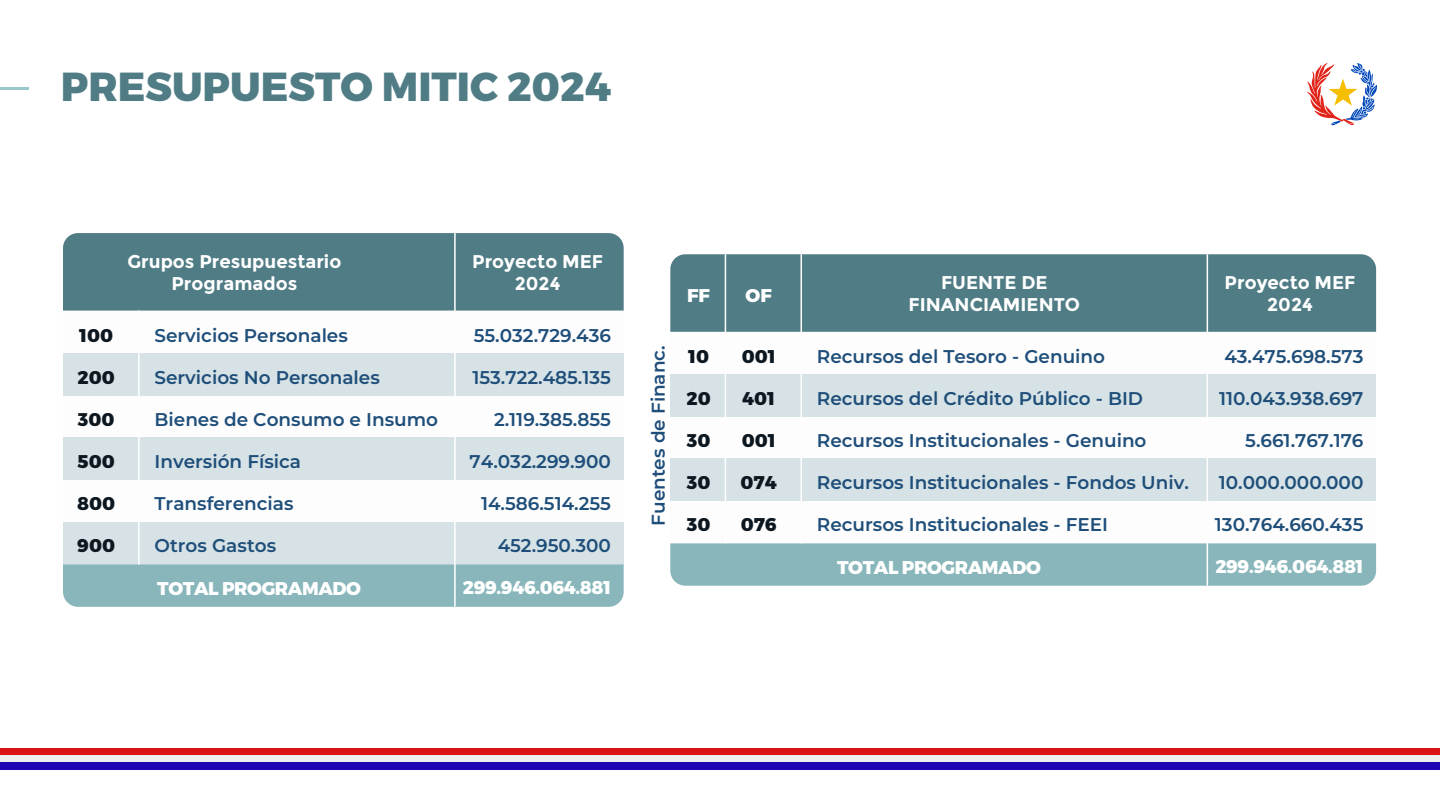
<style>
.page{position:relative;width:1440px;height:810px;background:#fff}
.page>*{position:absolute;margin:0;border:0;box-sizing:border-box;transform-origin:0 0}
.t1{font:800 40.5px "Montserrat";color:#507c86}
.t2{font:600 18.45px "Montserrat";color:#1e4e79}
.t3{font:700 18.45px/22.1px "Montserrat";color:#fff;text-align:center}
.t4{font:800 18.45px "Montserrat";letter-spacing:-.02em;color:#fff}
.t5{font:800 18.45px "Montserrat";color:#0d1720}
</style>
<div class="page">
<svg style="left:1307px;top:63px;width:70px;height:62px"></svg>
<div style="left:0;top:748px;width:1440px;height:7px;background:#da1416"></div>
<div style="left:0;top:755px;width:1440px;height:8px;background:#efefef"></div>
<div style="left:0;top:763px;width:1440px;height:7px;background:#1e06b2"></div>
<hr style="left:0;top:87px;width:29px;height:3px;background:#98c8ce">
<div style="left:63px;top:233px;width:561px;height:78px;background:#507c85"></div>
<div style="left:63px;top:353px;width:392px;height:42px;background:#d6e2e5"></div>
<div style="left:455px;top:353px;width:169px;height:42px;background:#d6e2e5"></div>
<div style="left:63px;top:438px;width:392px;height:42px;background:#d6e2e5"></div>
<div style="left:455px;top:438px;width:169px;height:42px;background:#d6e2e5"></div>
<div style="left:63px;top:522px;width:392px;height:42px;background:#d6e2e5"></div>
<div style="left:455px;top:522px;width:169px;height:42px;background:#d6e2e5"></div>
<div style="left:63px;top:564px;width:561px;height:43px;background:#88b6ba"></div>
<hr style="left:454px;top:233px;width:2px;height:374px;background:#fff">
<hr style="left:138px;top:311px;width:2px;height:253px;background:#fff">
<div style="left:670px;top:254px;width:706px;height:78px;background:#507c85"></div>
<div style="left:670px;top:374px;width:537px;height:42px;background:#d6e2e5"></div>
<div style="left:1207px;top:374px;width:169px;height:42px;background:#d6e2e5"></div>
<div style="left:670px;top:459px;width:537px;height:42px;background:#d6e2e5"></div>
<div style="left:1207px;top:459px;width:169px;height:42px;background:#d6e2e5"></div>
<div style="left:670px;top:543px;width:706px;height:43px;background:#88b6ba"></div>
<hr style="left:1207px;top:254px;width:1px;height:332px;background:#fff">
<hr style="left:801px;top:254px;width:1px;height:289px;background:#fff">
<hr style="left:725px;top:254px;width:1px;height:289px;background:#fff">
<h1 class="t1" style="left:61px;top:61px;width:552px">PRESUPUESTO MITIC 2024</h1>
<p class="t5" style="left:79px;top:324px;width:35px">100</p>
<p class="t5" style="left:78px;top:366px;width:39px">200</p>
<p class="t5" style="left:78px;top:408px;width:38px">300</p>
<p class="t5" style="left:78px;top:450px;width:39px">500</p>
<p class="t5" style="left:77px;top:492px;width:40px">800</p>
<p class="t5" style="left:77px;top:534px;width:39px">900</p>
<p class="t3" style="left:127px;top:250px;width:215px">Grupos Presupuestario<br>Programados</p>
<p class="t3" style="left:472px;top:250px;width:132px">Proyecto MEF<br>2024</p>
<p class="t2" style="left:155px;top:322px;width:195px">Servicios Personales</p>
<p class="t2" style="left:155px;top:364px;width:227px">Servicios No Personales</p>
<p class="t2" style="left:155px;top:406px;width:285px">Bienes de Consumo e Insumo</p>
<p class="t2" style="left:155px;top:448px;width:148px">Inversión Física</p>
<p class="t2" style="left:155px;top:490px;width:141px">Transferencias</p>
<p class="t2" style="left:155px;top:532px;width:123px">Otros Gastos</p>
<p class="t2" style="left:474px;top:322px;width:139px">55.032.729.436</p>
<p class="t2" style="left:472px;top:364px;width:140px">153.722.485.135</p>
<p class="t2" style="left:494px;top:406px;width:118px">2.119.385.855</p>
<p class="t2" style="left:470px;top:448px;width:143px">74.032.299.900</p>
<p class="t2" style="left:481px;top:490px;width:132px">14.586.514.255</p>
<p class="t2" style="left:498px;top:532px;width:115px">452.950.300</p>
<p class="t4" style="left:157px;top:577px;width:205px">TOTAL PROGRAMADO</p>
<p class="t4" style="left:463px;top:576px;width:150px">299.946.064.881</p>
<p class="t2" style="left:645px;top:526px;width:182px;rotate:-90deg">Fuentes de Financ.</p>
<p class="t4" style="left:687px;top:284px;width:24px">FF</p>
<p class="t4" style="left:746px;top:284px;width:28px">OF</p>
<p class="t5" style="left:688px;top:345px;width:22px">10</p>
<p class="t5" style="left:687px;top:387px;width:26px">20</p>
<p class="t5" style="left:687px;top:429px;width:25px">30</p>
<p class="t5" style="left:687px;top:471px;width:25px">30</p>
<p class="t5" style="left:687px;top:513px;width:25px">30</p>
<p class="t5" style="left:742px;top:345px;width:35px">001</p>
<p class="t5" style="left:742px;top:387px;width:34px">401</p>
<p class="t5" style="left:742px;top:429px;width:35px">001</p>
<p class="t5" style="left:741px;top:471px;width:38px">074</p>
<p class="t5" style="left:741px;top:513px;width:38px">076</p>
<p class="t3" style="left:908px;top:272px;width:173px">FUENTE DE<br>FINANCIAMIENTO</p>
<p class="t3" style="left:1225px;top:272px;width:132px">Proyecto MEF<br>2024</p>
<p class="t2" style="left:817px;top:343px;width:290px">Recursos del Tesoro - Genuino</p>
<p class="t2" style="left:817px;top:385px;width:328px">Recursos del Crédito Público - BID</p>
<p class="t2" style="left:817px;top:427px;width:331px">Recursos Institucionales - Genuino</p>
<p class="t2" style="left:817px;top:469px;width:373px">Recursos Institucionales - Fondos Univ.</p>
<p class="t2" style="left:817px;top:511px;width:293px">Recursos Institucionales - FEEI</p>
<p class="t2" style="left:1224px;top:343px;width:141px">43.475.698.573</p>
<p class="t2" style="left:1219px;top:385px;width:146px">110.043.938.697</p>
<p class="t2" style="left:1245px;top:427px;width:120px">5.661.767.176</p>
<p class="t2" style="left:1219px;top:469px;width:146px">10.000.000.000</p>
<p class="t2" style="left:1215px;top:511px;width:150px">130.764.660.435</p>
<p class="t4" style="left:837px;top:556px;width:205px">TOTAL PROGRAMADO</p>
<p class="t4" style="left:1215px;top:555px;width:150px">299.946.064.881</p>
</div>
